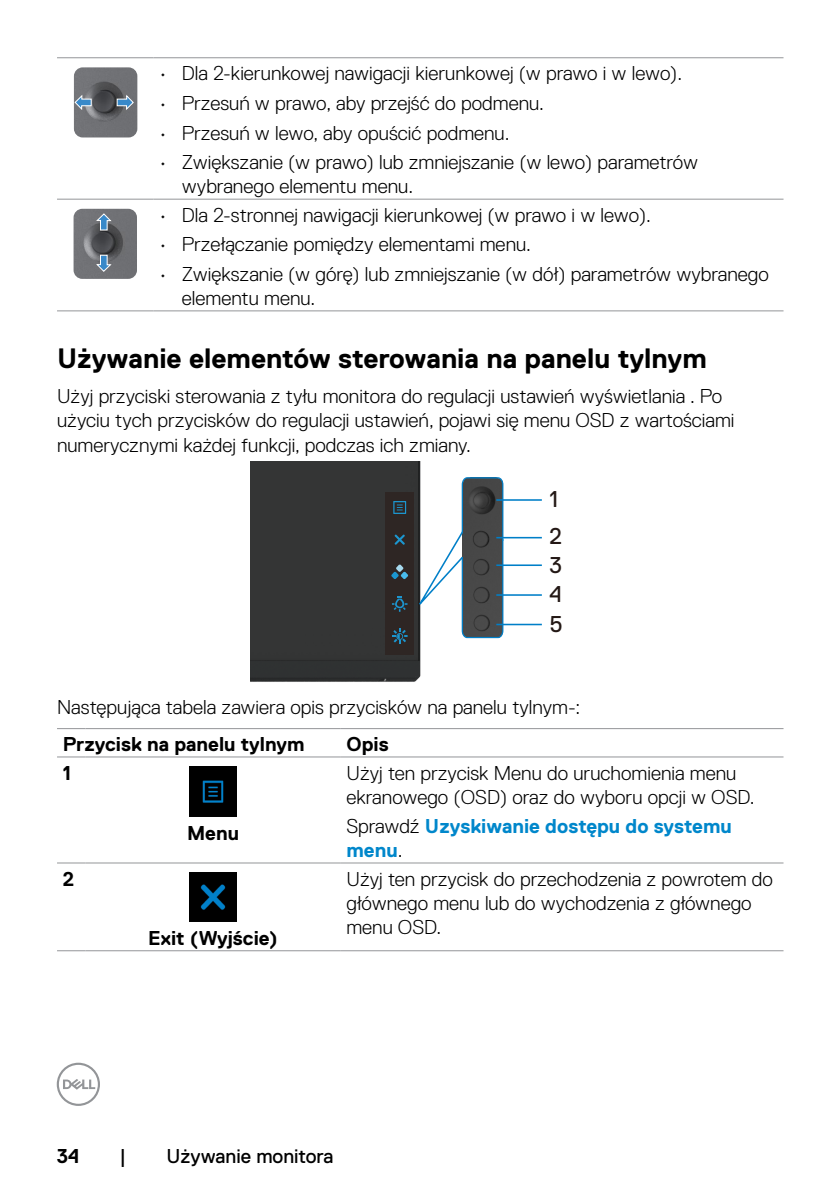
<style>
.page{position:relative;width:840px;height:1191px;background:#fff}
.page>*{position:absolute;margin:0;border:0;box-sizing:border-box;transform-origin:0 0}
.t1{font:700 28px "Dell Replica";color:#000}
.t2{font:22.8px/29.6px "Dell Replica";color:#231815}
.t3{font:300 20px/24px "Dell Replica";color:#000}
.t4{font:700 20px "Dell Replica";color:#000}
.t5{font:700 20px/24px "Dell Replica";color:#0087cb}
.t6{font:20px "Dell Replica";color:#000}
.s1{font-weight:300;color:#000}
</style>
<div class="page">
<svg style="left:57px;top:1062px;width:43px;height:44px"></svg>
<hr style="left:57px;top:57px;width:96px;height:1px;background:#939598">
<hr style="left:153px;top:57px;width:630px;height:1px;background:#939598">
<hr style="left:57px;top:199px;width:96px;height:1px;background:#939598">
<hr style="left:57px;top:310px;width:96px;height:1px;background:#939598">
<hr style="left:153px;top:199px;width:630px;height:1px;background:#939598">
<hr style="left:153px;top:310px;width:630px;height:1px;background:#939598">
<img style="left:74px;top:67px;width:63px;height:70px">
<svg style="left:74px;top:95px;width:18px;height:15px"></svg>
<svg style="left:117px;top:95px;width:17px;height:15px"></svg>
<img style="left:73px;top:209px;width:64px;height:70px">
<svg style="left:96px;top:255px;width:15px;height:17px"></svg>
<svg style="left:96px;top:213px;width:15px;height:17px"></svg>
<div style="left:250px;top:462px;width:171px;height:220px;background:#343535"></div>
<div style="left:385px;top:492px;width:29px;height:162px;background:#2e2624"></div>
<hr style="left:497px;top:499px;width:43px;height:2px;background:#007fc8">
<hr style="left:497px;top:537px;width:43px;height:1px;background:#007fc8">
<hr style="left:497px;top:564px;width:43px;height:2px;background:#007fc8">
<hr style="left:497px;top:594px;width:43px;height:2px;background:#007fc8">
<hr style="left:497px;top:623px;width:43px;height:2px;background:#007fc8">
<svg style="left:391px;top:470px;width:119px;height:175px"></svg>
<svg style="left:57px;top:728px;width:28px;height:1px"></svg>
<hr style="left:85px;top:728px;width:255px;height:1px;background:#939598">
<svg style="left:57px;top:756px;width:28px;height:1px"></svg>
<hr style="left:85px;top:756px;width:255px;height:1px;background:#939598">
<hr style="left:340px;top:728px;width:443px;height:1px;background:#939598">
<hr style="left:340px;top:756px;width:443px;height:1px;background:#939598">
<svg style="left:57px;top:862px;width:28px;height:1px"></svg>
<hr style="left:85px;top:862px;width:255px;height:1px;background:#939598">
<hr style="left:340px;top:862px;width:443px;height:1px;background:#939598">
<svg style="left:57px;top:950px;width:28px;height:1px"></svg>
<hr style="left:85px;top:950px;width:255px;height:1px;background:#939598">
<hr style="left:340px;top:950px;width:443px;height:1px;background:#939598">
<img style="left:190px;top:766px;width:46px;height:50px">
<img style="left:190px;top:872px;width:46px;height:49px">
<p class="t3" style="left:159px;top:62px;width:524px">• Dla 2-kierunkowej nawigacji kierunkowej (w prawo i w lewo).</p>
<p class="t3" style="left:159px;top:91px;width:386px">• Przesuń w prawo, aby przejść do podmenu.</p>
<p class="t3" style="left:159px;top:121px;width:352px">• Przesuń w lewo, aby opuścić podmenu.</p>
<p class="t3" style="left:182px;top:151px;width:517px;text-indent:-23px">• Zwiększanie (w prawo) lub zmniejszanie (w lewo) parametrów wybranego elementu menu.</p>
<p class="t3" style="left:159px;top:203px;width:493px">• Dla 2-stronnej nawigacji kierunkowej (w prawo i w lewo).</p>
<p class="t3" style="left:159px;top:233px;width:373px">• Przełączanie pomiędzy elementami menu.</p>
<p class="t3" style="left:182px;top:262px;width:588px;text-indent:-23px">• Zwiększanie (w górę) lub zmniejszanie (w dół) parametrów wybranego elementu menu.</p>
<h1 class="t1" style="left:57px;top:343px;width:651px">Używanie elementów sterowania na panelu tylnym</h1>
<p class="t3" style="left:57px;top:385px;width:678px">Użyj przyciski sterowania z tyłu monitora do regulacji ustawień wyświetlania . Po użyciu tych przycisków do regulacji ustawień, pojawi się menu OSD z wartościami numerycznymi każdej funkcji, podczas ich zmiany.</p>
<p class="t2" style="left:549px;top:480px;width:14px;line-height:37.6px">1<br>2</p>
<p class="t2" style="left:549px;top:550px;width:15px;text-align:justify">3<br>4<br>5</p>
<p class="t3" style="left:57px;top:695px;width:524px">Następująca tabela zawiera opis przycisków na panelu tylnym-:</p>
<p class="t4" style="left:63px;top:733px;width:243px">Przycisk na panelu tylnym</p>
<p class="t4" style="left:346px;top:733px;width:44px">Opis</p>
<p class="t4" style="left:63px;top:761px;width:10px">1</p>
<p class="t3" style="left:346px;top:761px;width:409px">Użyj ten przycisk Menu do uruchomienia menu ekranowego (OSD) oraz do wyboru opcji w OSD.</p>
<p class="t5" style="left:346px;top:814px;width:386px"><span class="s1">Sprawdź</span> Uzyskiwanie dostępu do systemu menu<span class="s1">.</span></p>
<p class="t4" style="left:187px;top:822px;width:54px">Menu</p>
<p class="t4" style="left:63px;top:867px;width:13px">2</p>
<p class="t4" style="left:148px;top:927px;width:131px">Exit (Wyjście)</p>
<p class="t3" style="left:346px;top:867px;width:427px">Użyj ten przycisk do przechodzenia z powrotem do głównego menu lub do wychodzenia z głównego menu OSD.</p>
<p class="t4" style="left:57px;top:1144px;width:24px">34</p>
<p class="t6" style="left:119px;top:1144px;width:8px">|</p>
<p class="t6" style="left:166px;top:1144px;width:168px">Używanie monitora</p>
</div>
